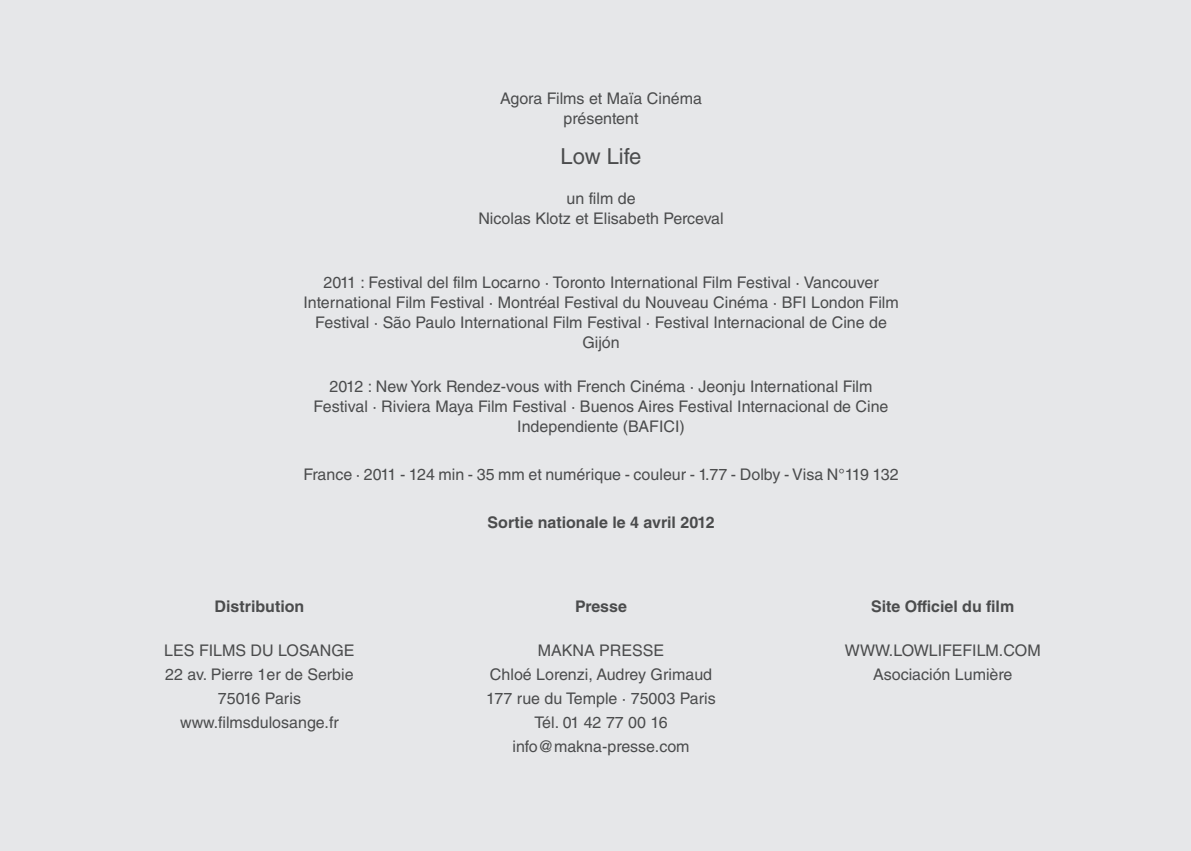
<style>
.page{position:relative;width:1191px;height:851px;background:#fff}
.page>*{position:absolute;margin:0;border:0;box-sizing:border-box;transform-origin:0 0}
.t1{font:22px "Helvetica LT Std";color:#4b4c4d}
.t2{font:16px/24px "Helvetica LT Std";color:#4b4c4d;text-align:center}
.t3{font:700 16px "Helvetica LT Std";color:#4b4c4d}
</style>
<div class="page">
<div style="left:0;top:0;width:1191px;height:850px;background:#e6e7e9"></div>
<p class="t2" style="left:500px;top:88px;width:203px;line-height:20px">Agora Films et Maïa Cinéma présentent</p>
<h1 class="t1" style="left:560px;top:144px;width:82px">Low Life</h1>
<p class="t2" style="left:478px;top:188px;width:247px;line-height:20px">un film de<br>Nicolas Klotz et Elisabeth Perceval</p>
<p class="t2" style="left:303px;top:272px;width:597px;line-height:20px">2011 : Festival del film Locarno · Toronto International Film Festival · Vancouver International Film Festival · Montréal Festival du Nouveau Cinéma · BFI London Film Festival · São Paulo International Film Festival · Festival Internacional de Cine de Gijón</p>
<p class="t2" style="left:314px;top:376px;width:576px;line-height:20px">2012 : New York Rendez-vous with French Cinéma · Jeonju International Film<br>Festival · Riviera Maya Film Festival · Buenos Aires Festival Internacional de Cine<br>Independiente (BAFICI)</p>
<p class="t2" style="left:303px;top:462px;width:597px">France · 2011 - 124 min - 35 mm et numérique - couleur - 1.77 - Dolby - Visa N°119 132</p>
<p class="t3" style="left:487px;top:513px;width:228px">Sortie nationale le 4 avril 2012</p>
<p class="t3" style="left:214px;top:596px;width:91px">Distribution</p>
<p class="t2" style="left:164px;top:638px;width:192px">LES FILMS DU LOSANGE<br>22 av. Pierre 1er de Serbie<br>75016 Paris www.filmsdulosange.fr</p>
<p class="t3" style="left:575px;top:596px;width:53px">Presse</p>
<p class="t2" style="left:486px;top:638px;width:231px">MAKNA PRESSE<br>Chloé Lorenzi, Audrey Grimaud<br>177 rue du Temple · 75003 Paris<br>Tél. 01 42 77 00 16 info@makna-presse.com</p>
<p class="t3" style="left:871px;top:596px;width:145px">Site Officiel du film</p>
<p class="t2" style="left:845px;top:638px;width:197px">WWW.LOWLIFEFILM.COM<br>Asociación Lumière</p>
</div>
